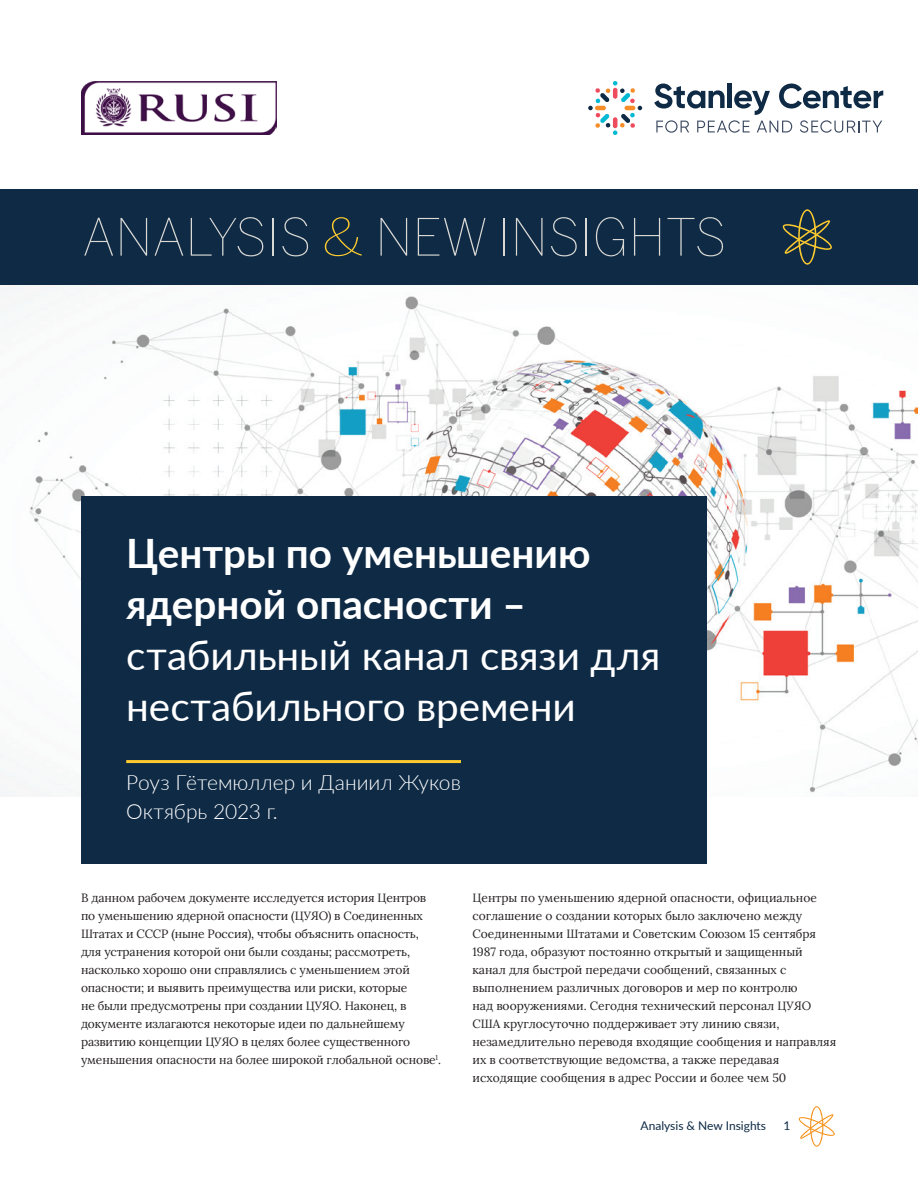
<style>
.page{position:relative;width:918px;height:1188px;background:#fff}
.page>*{position:absolute;margin:0;border:0;box-sizing:border-box;transform-origin:0 0}
.t1{font:100 51px "Benton Sans";color:#dad9d5}
.t2{font:40.5px/51px "Lato";color:#fff}
.t3{font:700 40.5px/51px "Lato";color:#fff}
.t4{font:300 21px/28.5px "Lato";color:#fff}
.t5{font:12px/18px "Lora";letter-spacing:-.005em;color:#231f20}
.t6{font:12px "Lato";color:#0e2a45}
.s1{color:#fecb2f}
</style>
<div class="page">
<img style="left:81px;top:81px;width:196px;height:54px">
<img style="left:0;top:285px;width:918px;height:511px">
<div style="left:81px;top:496px;width:625px;height:368px;background:#0e2a45"></div>
<hr style="left:126px;top:760px;width:335px;height:3px;background:#fecb2f">
<div style="left:0;top:189px;width:918px;height:96px;background:#0e2a45"></div>
<svg style="left:783px;top:209px;width:49px;height:56px"></svg>
<svg style="left:799px;top:1106px;width:36px;height:41px"></svg>
<svg style="left:654px;top:84px;width:229px;height:49px"></svg>
<svg style="left:588px;top:81px;width:54px;height:54px"></svg>
<hr style="left:613px;top:88px;width:4px;height:11px;background:#ef4b5e;border-radius:2px">
<h1 class="t1" style="left:82px;top:207px;width:646px">ANALYSIS <span class="s1">&amp;</span> NEW INSIGHTS</h1>
<h2 class="t3" style="left:126px;top:526px;width:466px">Центры по уменьшению ядерной опасности –</h2>
<h2 class="t2" style="left:126px;top:628px;width:536px">стабильный канал связи для нестабильного времени</h2>
<h3 class="t4" style="left:126px;top:768px;width:336px">Роуз Гётемюллер и Даниил Жуков<br>Октябрь 2023 г.</h3>
<p class="t5" style="left:81px;top:888px;width:362px">В данном рабочем документе исследуется история Центров по уменьшению ядерной опасности (ЦУЯО) в Соединенных Штатах и СССР (ныне Россия), чтобы объяснить опасность, для устранения которой они были созданы; рассмотреть, насколько хорошо они справлялись с уменьшением этой опасности; и выявить преимущества или риски, которые<br>не были предусмотрены при создании ЦУЯО. Наконец, в документе излагаются некоторые идеи по дальнейшему развитию концепции ЦУЯО в целях более существенного уменьшения опасности на более широкой глобальной основе<sup>1</sup>.</p>
<p class="t5" style="left:472px;top:888px;width:365px">Центры по уменьшению ядерной опасности, официальное соглашение о создании которых было заключено между Соединенными Штатами и Советским Союзом 15 сентября 1987 года, образуют постоянно открытый и защищенный канал для быстрой передачи сообщений, связанных с выполнением различных договоров и мер по контролю<br>над вооружениями. Сегодня технический персонал ЦУЯО США круглосуточно поддерживает эту линию связи, незамедлительно переводя входящие сообщения и направляя их в соответствующие ведомства, а также передавая исходящие сообщения в адрес России и более чем 50</p>
<p class="t6" style="left:641px;top:1117px;width:127px">Analysis &amp; New Insights</p>
<p class="t6" style="left:784px;top:1117px;width:8px">1</p>
</div>
